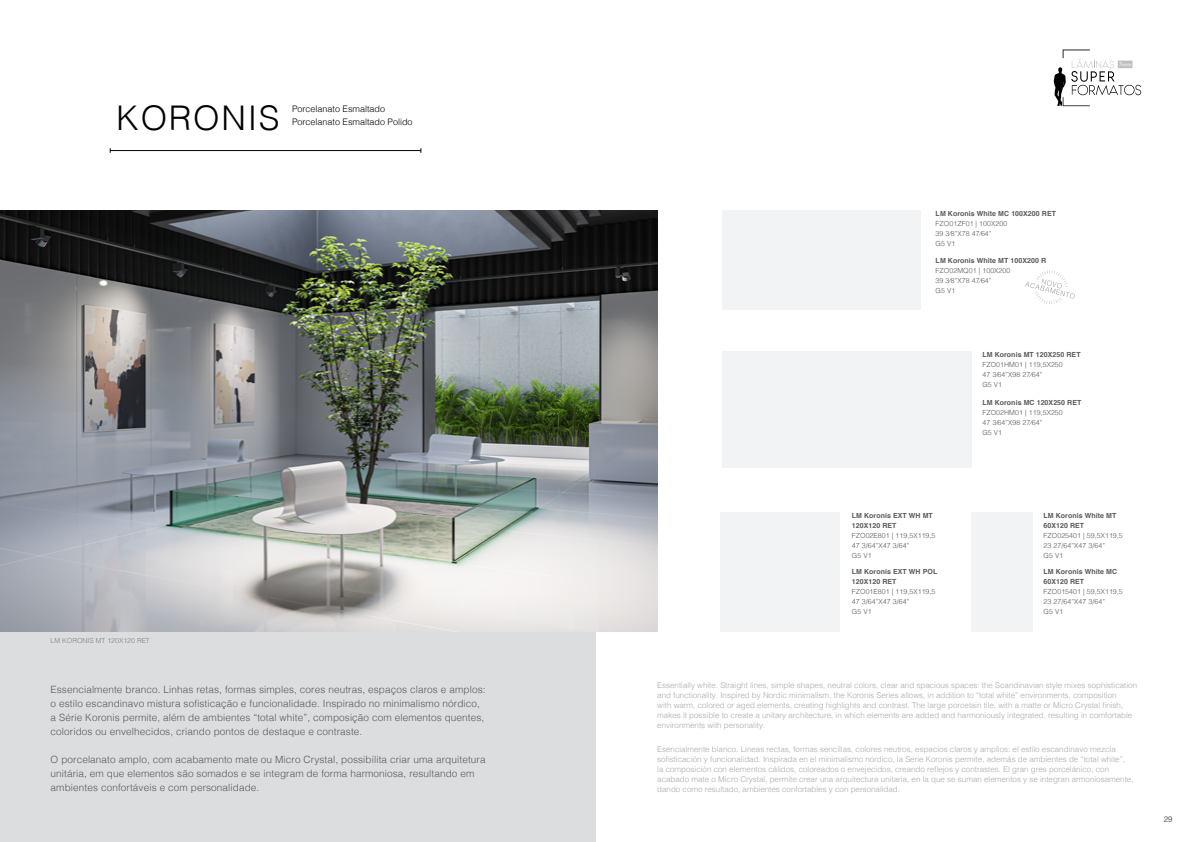
<style>
.page{position:relative;width:1191px;height:842px;background:#fff}
.page>*{position:absolute;margin:0;border:0;box-sizing:border-box;transform-origin:0 0}
.t1{font:300 34px "Helvetica";letter-spacing:.05em;color:#000}
.t2{font:300 10px/14px "Helvetica";letter-spacing:.01em;color:#58595b}
.t3{font:300 9px "Helvetica";color:#000}
.t4{font:300 8px/10px "Helvetica";color:#a7a9ac}
.t5{font:8px "Helvetica";color:#626061}
.t6{font:300 7px/10px "Helvetica";letter-spacing:.01em;color:#58595b}
.t7{font:700 7px/10px "Helvetica";letter-spacing:.01em;color:#58595b}
.t8{font:300 7px "Helvetica";color:#808285}
</style>
<div class="page">
<div style="left:0;top:631px;width:595px;height:211px;background:#dcddde"></div>
<img style="left:0;top:210px;width:658px;height:421px">
<hr style="left:110px;top:150px;width:311px;height:1px;background:#000">
<svg style="left:1025px;top:270px;width:49px;height:34px"></svg>
<svg style="left:1053px;top:50px;width:88px;height:56px"></svg>
<h1 class="t1" style="left:116px;top:89px;width:165px">KORONIS</h1>
<p class="t3" style="left:292px;top:101px;width:95px">Porcelanato Esmaltado</p>
<p class="t3" style="left:292px;top:114px;width:122px">Porcelanato Esmaltado Polido</p>
<p class="t8" style="left:51px;top:635px;width:101px">LM KORONIS MT 120X120 RET</p>
<p class="t2" style="left:51px;top:682px;width:436px">Essencialmente branco. Linhas retas, formas simples, cores neutras, espaços claros e amplos: o estilo escandinavo mistura sofisticação e funcionalidade. Inspirado no minimalismo nórdico, a Série Koronis permite, além de ambientes “total white”, composição com elementos quentes, coloridos ou envelhecidos, criando pontos de destaque e contraste.</p>
<p class="t2" style="left:51px;top:752px;width:436px">O porcelanato amplo, com acabamento mate ou Micro Crystal, possibilita criar uma arquitetura unitária, em que elementos são somados e se integram de forma harmoniosa, resultando em ambientes confortáveis e com personalidade.</p>
<p class="t7" style="left:935px;top:209px;width:122px">LM Koronis White MC 100X200 RET</p>
<p class="t6" style="left:935px;top:218px;width:73px">FZO01ZF01 | 100X200<br>39 3⁄8”X78 47⁄64”<br>G5 V1</p>
<p class="t7" style="left:935px;top:255px;width:112px">LM Koronis White MT 100X200 R</p>
<p class="t6" style="left:935px;top:264px;width:76px">FZO02MQ01 | 100X200<br>39 3⁄8”X78 47⁄64”<br>G5 V1</p>
<p class="t7" style="left:982px;top:350px;width:100px">LM Koronis MT 120X250 RET</p>
<p class="t6" style="left:982px;top:359px;width:82px">FZO01HM01 | 119,5X250<br>47 3⁄64”X98 27⁄64”<br>G5 V1</p>
<p class="t7" style="left:982px;top:397px;width:100px">LM Koronis MC 120X250 RET</p>
<p class="t6" style="left:982px;top:407px;width:82px">FZO02HM01 | 119,5X250<br>47 3⁄64”X98 27⁄64”<br>G5 V1</p>
<p class="t7" style="left:852px;top:510px;width:83px">LM Koronis EXT WH MT<br>120X120 RET</p>
<p class="t6" style="left:852px;top:530px;width:85px">FZO02E801 | 119,5X119,5<br>47 3/64”X47 3/64”<br>G5 V1</p>
<p class="t7" style="left:852px;top:567px;width:87px">LM Koronis EXT WH POL<br>120X120 RET</p>
<p class="t6" style="left:852px;top:586px;width:85px">FZO01E801 | 119,5X119,5<br>47 3/64”X47 3/64”<br>G5 V1</p>
<p class="t7" style="left:1043px;top:510px;width:74px">LM Koronis White MT<br>60X120 RET</p>
<p class="t6" style="left:1043px;top:530px;width:81px">FZO025401 | 59,5X119,5<br>23 27/64”X47 3/64”<br>G5 V1</p>
<p class="t7" style="left:1043px;top:567px;width:75px">LM Koronis White MC<br>60X120 RET</p>
<p class="t6" style="left:1043px;top:586px;width:81px">FZO015401 | 59,5X119,5<br>23 27/64”X47 3/64”<br>G5 V1</p>
<p class="t4" style="left:657px;top:679px;width:481px">Essentially white. Straight lines, simple shapes, neutral colors, clear and spacious spaces: the Scandinavian style mixes sophistication and functionality. Inspired by Nordic minimalism, the Koronis Series allows, in addition to “total white” environments, composition<br>with warm, colored or aged elements, creating highlights and contrast. The large porcelain tile, with a matte or Micro Crystal finish, makes it possible to create a unitary architecture, in which elements are added and harmoniously integrated, resulting in comfortable environments with personality.</p>
<p class="t4" style="left:657px;top:743px;width:478px">Esencialmente blanco. Líneas rectas, formas sencillas, colores neutros, espacios claros y amplios: el estilo escandinavo mezcla sofisticación y funcionalidad. Inspirada en el minimalismo nórdico, la Serie Koronis permite, además de ambientes de “total white”,<br>la composición con elementos cálidos, coloreados o envejecidos, creando reflejos y contrastes. El gran gres porcelánico, con acabado mate o Micro Crystal, permite crear una arquitectura unitaria, en la que se suman elementos y se integran armoniosamente, dando como resultado, ambientes confortables y con personalidad.</p>
<p class="t5" style="left:1163px;top:813px;width:10px">29</p>
</div>
